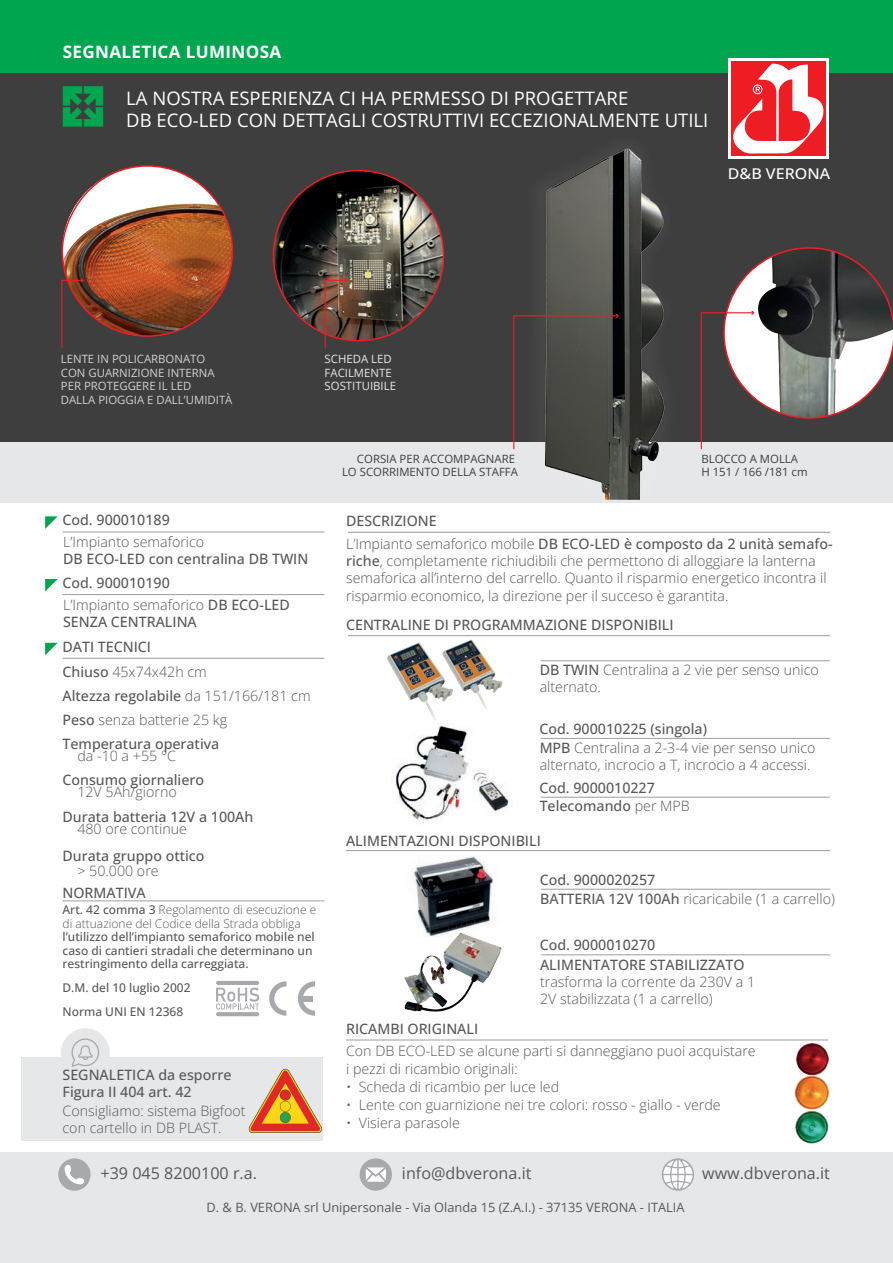
<style>
.page{position:relative;width:893px;height:1263px;background:#fff}
.page>*{position:absolute;margin:0;border:0;box-sizing:border-box;transform-origin:0 0}
.t1{font:18.6px/22.2px "Open Sans";color:#fff}
.t2{font:700 17.1px "Open Sans";letter-spacing:.02em;color:#fff}
.t3{font:16.05px "Open Sans";color:#57585a}
.t4{font:500 14.85px "Open Sans";color:#fff;scale:1.08 1}
.t5{font:300 14.25px/17.1px "Open Sans";color:#57585a}
.t6{font:500 14.25px/24.2px "Open Sans";color:#57585a}
.t7{font:12.9px "Open Sans";color:#57585a}
.t8{font:500 12px/13.5px "Open Sans";color:#57585a}
.t9{font:300 12px/13.5px "Open Sans";color:#57585a}
.t10{font:11.4px/13.6px "Open Sans";color:#d1d2d4}
.t11{font:11.4px/13.6px "Open Sans";color:#3e3e3f;text-align:right}
.t12{font:11.4px/13.6px "Open Sans";color:#e6e7e9}
.s1{font-weight:300}
.s2{font-weight:500}
</style>
<div class="page">
<div style="left:0;top:32px;width:893px;height:410px;background:#3e3e3f"></div>
<div style="left:0;top:0;width:893px;height:72px;background:#00a54f"></div>
<div style="left:0;top:1152px;width:893px;height:111px;background:#e6e7e9"></div>
<div style="left:58px;top:1158px;width:33px;height:33px;background:#a8a9ad;border-radius:50%"></div>
<svg style="left:65px;top:1164px;width:20px;height:20px"></svg>
<svg style="left:662px;top:1158px;width:32px;height:33px"></svg>
<svg style="left:663px;top:1160px;width:29px;height:29px"></svg>
<div style="left:360px;top:1158px;width:32px;height:33px;background:#a8a9ad;border-radius:50%"></div>
<svg style="left:366px;top:1167px;width:20px;height:15px"></svg>
<div style="left:728px;top:58px;width:101px;height:101px;background:#fff"></div>
<div style="left:731px;top:61px;width:95px;height:95px;background:#ee1d23"></div>
<svg style="left:733px;top:64px;width:91px;height:90px"></svg>
<div style="left:0;top:442px;width:893px;height:61px;background:#e6e7e9"></div>
<img style="left:545px;top:148px;width:120px;height:352px">
<img style="left:395px;top:851px;width:117px;height:81px">
<img style="left:393px;top:725px;width:116px;height:96px">
<hr style="left:346px;top:1039px;width:482px;height:1px;background:#a8a9ad">
<svg style="left:45px;top:643px;width:13px;height:12px"></svg>
<hr style="left:348px;top:635px;width:482px;height:1px;background:#a8a9ad">
<hr style="left:63px;top:658px;width:261px;height:1px;background:#a8a9ad">
<svg style="left:45px;top:516px;width:13px;height:13px"></svg>
<hr style="left:63px;top:531px;width:261px;height:1px;background:#a8a9ad">
<svg style="left:45px;top:579px;width:13px;height:12px"></svg>
<hr style="left:63px;top:594px;width:261px;height:1px;background:#a8a9ad">
<hr style="left:63px;top:900px;width:261px;height:1px;background:#a8a9ad">
<hr style="left:348px;top:532px;width:482px;height:1px;background:#a8a9ad">
<div style="left:21px;top:1057px;width:302px;height:84px;background:#e6e7e9"></div>
<div style="left:61px;top:1028px;width:49px;height:49px;background:#e6e7e9;border-radius:50%"></div>
<svg style="left:71px;top:1038px;width:28px;height:29px"></svg>
<svg style="left:248px;top:1069px;width:74px;height:64px"></svg>
<hr style="left:541px;top:889px;width:289px;height:1px;background:#a8a9ad">
<hr style="left:541px;top:954px;width:289px;height:1px;background:#a8a9ad">
<img style="left:795px;top:1043px;width:34px;height:101px">
<img style="left:380px;top:636px;width:57px;height:85px">
<img style="left:437px;top:636px;width:71px;height:73px">
<img style="left:404px;top:932px;width:98px;height:80px">
<hr style="left:346px;top:850px;width:484px;height:1px;background:#a8a9ad">
<svg style="left:216px;top:987px;width:43px;height:22px"></svg>
<hr style="left:216px;top:1012px;width:43px;height:4px;background:#a8a9ad;border-radius:2px">
<hr style="left:216px;top:981px;width:43px;height:4px;background:#a8a9ad;border-radius:2px">
<svg style="left:269px;top:981px;width:17px;height:35px"></svg>
<svg style="left:298px;top:981px;width:17px;height:35px"></svg>
<div style="left:300px;top:996px;width:13px;height:5px;background:#a8a9ad"></div>
<img style="left:62px;top:182px;width:170px;height:154px">
<img style="left:62px;top:166px;width:170px;height:170px;border-radius:50%">
<svg style="left:61px;top:278px;width:23px;height:70px"></svg>
<img style="left:273px;top:171px;width:171px;height:170px;border-radius:85px">
<svg style="left:324px;top:278px;width:23px;height:70px;background:#764a3d"></svg>
<svg style="left:700px;top:247px;width:193px;height:203px"></svg>
<svg style="left:513px;top:314px;width:106px;height:136px"></svg>
<hr style="left:541px;top:660px;width:289px;height:1px;background:#a8a9ad">
<hr style="left:541px;top:738px;width:289px;height:1px;background:#a8a9ad">
<hr style="left:541px;top:797px;width:289px;height:1px;background:#a8a9ad">
<svg style="left:63px;top:86px;width:40px;height:41px"></svg>
<p class="t2" style="left:63px;top:39px;width:220px">SEGNALETICA LUMINOSA</p>
<h1 class="t1" style="left:126px;top:87px;width:584px">LA NOSTRA ESPERIENZA CI HA PERMESSO DI PROGETTARE<br>DB ECO-LED CON DETTAGLI COSTRUTTIVI ECCEZIONALMENTE UTILI</h1>
<p class="t4" style="left:728px;top:163px;width:96px">D&amp;B VERONA</p>
<p class="t10" style="left:61px;top:352px;width:173px">LENTE IN POLICARBONATO<br>CON GUARNIZIONE INTERNA<br>PER PROTEGGERE IL LED<br>DALLA PIOGGIA E DALL’UMIDITÀ</p>
<p class="t12" style="left:325px;top:352px;width:73px">SCHEDA LED<br>FACILMENTE<br>SOSTITUIBILE</p>
<p class="t6" style="left:63px;top:508px;width:109px">Cod. 900010189</p>
<p class="t5" style="left:63px;top:533px;width:143px">L’Impianto semaforico</p>
<p class="t6" style="left:63px;top:546px;width:247px">DB ECO-LED con centralina DB TWIN</p>
<p class="t6" style="left:63px;top:570px;width:109px">Cod. 900010190</p>
<p class="t6" style="left:63px;top:595px;width:228px;line-height:17.1px"><span class="s1">L’Impianto semaforico</span> DB ECO-LED<br>SENZA CENTRALINA</p>
<p class="t6" style="left:63px;top:634px;width:90px">DATI TECNICI</p>
<p class="t6" style="left:63px;top:659px;width:250px">Chiuso <span class="s1">45x74x42h cm<br></span>Altezza regolabile <span class="s1">da 151/166/181 cm<br></span>Peso <span class="s1">senza batterie 25 kg<br></span>Temperatura operativa</p>
<p class="t5" style="left:77px;top:747px;width:100px">da -10 a +55 °C</p>
<p class="t6" style="left:63px;top:768px;width:143px">Consumo giornaliero</p>
<p class="t5" style="left:77px;top:783px;width:101px">12V 5Ah/giorno</p>
<p class="t6" style="left:63px;top:804px;width:192px">Durata batteria 12V a 100Ah</p>
<p class="t5" style="left:77px;top:819px;width:111px">480 ore continue</p>
<p class="t6" style="left:63px;top:843px;width:143px">Durata gruppo ottico</p>
<p class="t5" style="left:77px;top:862px;width:83px">&gt; 50.000 ore</p>
<p class="t6" style="left:63px;top:880px;width:85px">NORMATIVA</p>
<p class="t9" style="left:63px;top:903px;width:255px"><span class="s2">Art. 42 comma 3</span> Regolamento di esecuzione e di attuazione del Codice della Strada obbliga</p>
<p class="t8" style="left:63px;top:930px;width:254px">l’utilizzo dell’impianto semaforico mobile nel caso di cantieri stradali che determinano un restringimento della carreggiata.</p>
<p class="t8" style="left:63px;top:975px;width:130px;line-height:24px">D.M. del 10 luglio 2002<br>Norma UNI EN 12368</p>
<p class="t6" style="left:63px;top:1065px;width:170px;line-height:17.1px">SEGNALETICA da esporre<br>Figura II 404 art. 42</p>
<p class="t5" style="left:63px;top:1102px;width:185px">Consigliamo: sistema Bigfoot con cartello in DB PLAST.</p>
<p class="t11" style="left:342px;top:451px;width:178px">CORSIA PER ACCOMPAGNARE<br>LO SCORRIMENTO DELLA STAFFA</p>
<p class="t11" style="left:701px;top:451px;width:108px;text-align:left">BLOCCO A MOLLA<br>H 151 / 166 /181 cm</p>
<p class="t6" style="left:346px;top:508px;width:92px">DESCRIZIONE</p>
<p class="t5" style="left:346px;top:535px;width:488px">L’Impianto semaforico mobile <span class="s2">DB ECO-LED è composto da 2 unità semafo&shy;riche</span>, completamente richiudibili che permettono di alloggiare la lanterna semaforica all’interno del carrello. Quanto il risparmio energetico incontra il risparmio economico, la direzione per il succeso è garantita.</p>
<p class="t6" style="left:346px;top:612px;width:329px">CENTRALINE DI PROGRAMMAZIONE DISPONIBILI</p>
<p class="t5" style="left:540px;top:661px;width:281px"><span class="s2">DB TWIN</span> Centralina a 2 vie per senso unico alternato.</p>
<p class="t6" style="left:539px;top:716px;width:169px">Cod. 900010225 (singola)</p>
<p class="t5" style="left:540px;top:739px;width:277px"><span class="s2">MPB</span> Centralina a 2-3-4 vie per senso unico alternato, incrocio a T, incrocio a 4 accessi.</p>
<p class="t6" style="left:539px;top:778px;width:152px;line-height:18.1px">Cod. 9000010227<br>Telecomando <span class="s1">per MPB</span></p>
<p class="t6" style="left:346px;top:829px;width:196px">ALIMENTAZIONI DISPONIBILI</p>
<p class="t6" style="left:540px;top:867px;width:117px">Cod. 9000020257</p>
<p class="t5" style="left:540px;top:890px;width:296px"><span class="s2">BATTERIA 12V 100Ah</span> ricaricabile (1 a carrello)</p>
<p class="t6" style="left:540px;top:933px;width:117px">Cod. 9000010270</p>
<p class="t6" style="left:346px;top:1016px;width:134px">RICAMBI ORIGINALI</p>
<p class="t6" style="left:540px;top:953px;width:206px">ALIMENTATORE STABILIZZATO</p>
<p class="t5" style="left:540px;top:973px;width:217px">trasforma la corrente da 230V a 1<br>2V stabilizzata (1 a carrello)</p>
<p class="t5" style="left:346px;top:1041px;width:411px;line-height:18px">Con DB ECO-LED se alcune parti si danneggiano puoi acquistare i pezzi di ricambio originali:</p>
<p class="t5" style="left:346px;top:1077px;width:215px">• Scheda di ricambio per luce led</p>
<p class="t5" style="left:346px;top:1095px;width:376px">• Lente con guarnizione nei tre colori: rosso - giallo - verde</p>
<p class="t5" style="left:346px;top:1113px;width:115px">• Visiera parasole</p>
<p class="t3" style="left:101px;top:1162px;width:158px">+39 045 8200100 r.a.</p>
<p class="t3" style="left:402px;top:1162px;width:131px">info@dbverona.it</p>
<p class="t3" style="left:702px;top:1162px;width:129px">www.dbverona.it</p>
<p class="t7" style="left:207px;top:1198px;width:479px">D. &amp; B. VERONA srl Unipersonale - Via Olanda 15 (Z.A.I.) - 37135 VERONA - ITALIA</p>
</div>
